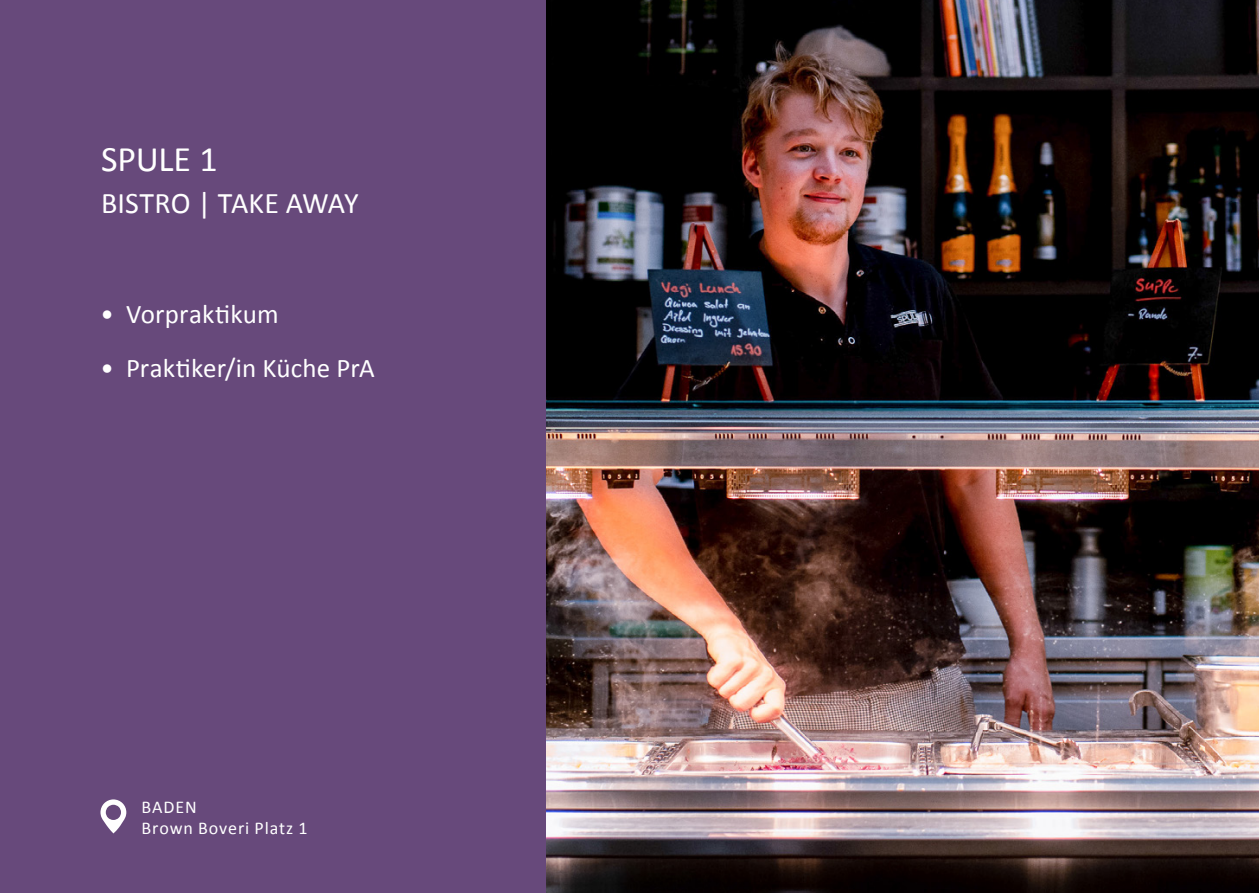
<style>
.page{position:relative;width:1259px;height:893px;background:#fff}
.page>*{position:absolute;margin:0;border:0;box-sizing:border-box;transform-origin:0 0}
.t1{font:36px "Calibri";letter-spacing:-.005em;color:#fff}
.t2{font:30px "Calibri";color:#fff}
.t3{font:27px "Calibri";letter-spacing:.005em;color:#fff}
.t4{font:18px/21.6px "Calibri";letter-spacing:.05em;color:#fff}
</style>
<div class="page">
<img style="left:546px;top:0;width:713px;height:893px">
<div style="left:0;top:0;width:546px;height:893px;background:#67497b"></div>
<svg style="left:100px;top:799px;width:26px;height:34px"></svg>
<h1 class="t1" style="left:101px;top:137px;width:118px">SPULE 1</h1>
<p class="t2" style="left:101px;top:185px;width:259px">BISTRO | TAKE AWAY</p>
<p class="t3" style="left:100px;top:298px;width:180px">• Vorpraktikum</p>
<p class="t3" style="left:100px;top:352px;width:276px">• Praktiker/in Küche PrA</p>
<p class="t4" style="left:141px;top:795px;width:168px">BADEN<br>Brown Boveri Platz 1</p>
</div>
